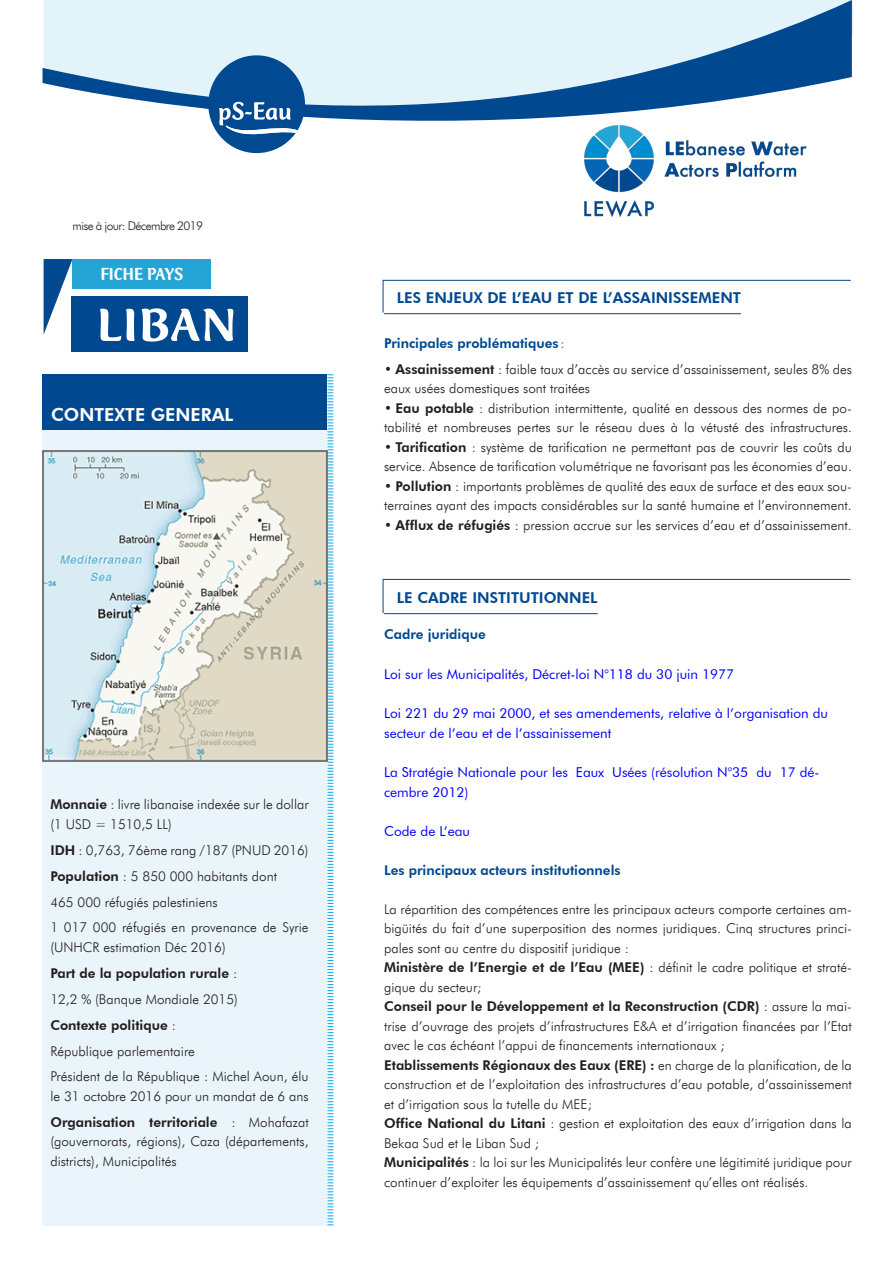
<style>
.page{position:relative;width:893px;height:1263px;background:#fff}
.page>*{position:absolute;margin:0;border:0;box-sizing:border-box;transform-origin:0 0}
.t1{font:500 48px "Club Type Mercurius";letter-spacing:.025em;color:#fff;scale:1.1 1}
.t2{font:800 18px "Futura BT";color:#fff}
.t3{font:500 18px "Club Type Mercurius";color:#fff}
.Intertitres{font:800 15px "Futura BT";color:#014990}
.t4{font:13.65px/19.6px "Futura BT";color:#00f}
.t5{font:300 13.5px/19.5px "Futura BT";color:#231f20}
.INTER_2{font:800 13.5px "Futura BT";color:#014990}
.t6{font:800 13.5px "Futura BT";color:#231f20}
.date_de_mise_à_jour{font:300 12px "Futura BT";letter-spacing:-.05em;color:#231f20}
.s1{font-weight:800}
.s2{font-weight:300}
</style>
<div class="page">
<hr style="left:384px;top:313px;width:357px;height:1px;background:#014990">
<div style="left:43px;top:374px;width:284px;height:851px;background:#eaf5fb"></div>
<svg style="left:382px;top:280px;width:469px;height:33px"></svg>
<svg style="left:382px;top:579px;width:469px;height:35px"></svg>
<div style="left:43px;top:374px;width:284px;height:55px;background:#004990"></div>
<svg style="left:326px;top:374px;width:8px;height:852px"></svg>
<img style="left:42px;top:451px;width:285px;height:311px">
<svg style="left:43px;top:0;width:809px;height:154px;fill:#e2f3f9"></svg>
<svg style="left:208px;top:55px;width:97px;height:98px"></svg>
<img style="left:571px;top:121px;width:247px;height:96px">
<div style="left:73px;top:259px;width:138px;height:30px;background:#25a4d6"></div>
<svg style="left:44px;top:259px;width:28px;height:75px"></svg>
<div style="left:71px;top:296px;width:177px;height:56px;background:#004990"></div>
<p class="date_de_mise_à_jour" style="left:73px;top:219px;width:132px">mise à jour: Décembre 2019</p>
<p class="t3" style="left:100px;top:265px;width:85px">FICHE PAYS</p>
<p class="t1" style="left:97px;top:300px;width:128px">LIBAN</p>
<p class="t2" style="left:51px;top:404px;width:184px">CONTEXTE GENERAL</p>
<p class="t5" style="left:50px;top:795px;width:260px"><span class="s1">Monnaie</span> : livre libanaise indexée sur le dollar (1 USD = 1510,5 LL)</p>
<p class="t5" style="left:50px;top:840px;width:260px"><span class="s1">IDH</span> : 0,763, 76ème rang /187 (PNUD 2016)</p>
<p class="t5" style="left:50px;top:866px;width:228px"><span class="s1">Population</span> : 5 850 000 habitants dont</p>
<p class="t5" style="left:50px;top:892px;width:169px">465 000 réfugiés palestiniens</p>
<p class="t5" style="left:50px;top:918px;width:260px">1 017 000 réfugiés en provenance de Syrie (UNHCR estimation Déc 2016)</p>
<p class="t6" style="left:50px;top:965px;width:188px">Part de la population rurale <span class="s2">:</span></p>
<p class="t5" style="left:50px;top:989px;width:189px">12,2 % (Banque Mondiale 2015)</p>
<p class="t6" style="left:50px;top:1017px;width:127px">Contexte politique <span class="s2">:</span></p>
<p class="t5" style="left:50px;top:1041px;width:146px">République parlementaire</p>
<p class="t5" style="left:50px;top:1067px;width:260px">Président de la République : Michel Aoun, élu le 31 octobre 2016 pour un mandat de 6 ans</p>
<p class="t5" style="left:50px;top:1112px;width:260px;text-align:justify"><span class="s1">Organisation territoriale</span> : Mohafazat (gouvernorats, régions), Caza (départements, districts), Municipalités</p>
<p class="Intertitres" style="left:397px;top:288px;width:346px">LES ENJEUX DE L’EAU ET DE L’ASSAINISSEMENT</p>
<p class="INTER_2" style="left:384px;top:335px;width:182px">Principales problématiques <span class="s2">:</span></p>
<p class="t5" style="left:384px;top:359px;width:469px"><span class="s1">• Assainissement</span> : faible taux d’accès au service d’assainissement, seules 8% des eaux usées domestiques sont traitées</p>
<p class="t5" style="left:384px;top:398px;width:469px"><span class="s1">• Eau potable</span> : distribution intermittente, qualité en dessous des normes de po&shy;tabilité et nombreuses pertes sur le réseau dues à la vétusté des infrastructures.</p>
<p class="t5" style="left:384px;top:437px;width:469px"><span class="s1">• Tarification</span> : système de tarification ne permettant pas de couvrir les coûts du service. Absence de tarification volumétrique ne favorisant pas les économies d’eau.</p>
<p class="t5" style="left:384px;top:476px;width:469px"><span class="s1">• Pollution</span> : importants problèmes de qualité des eaux de surface et des eaux sou&shy;terraines ayant des impacts considérables sur la santé humaine et l’environnement.</p>
<p class="t5" style="left:384px;top:515px;width:469px"><span class="s1">• Afflux de réfugiés</span> : pression accrue sur les services d’eau et d’assainissement.</p>
<p class="Intertitres" style="left:397px;top:588px;width:202px">LE CADRE INSTITUTIONNEL</p>
<p class="INTER_2" style="left:384px;top:626px;width:103px">Cadre juridique</p>
<p class="t4" style="left:384px;top:664px;width:352px">Loi sur les Municipalités, Décret-loi N°118 du 30 juin 1977</p>
<p class="t4" style="left:384px;top:703px;width:445px">Loi 221 du 29 mai 2000, et ses amendements, relative à l’organisation du secteur de l’eau et de l’assainissement</p>
<p class="t4" style="left:384px;top:762px;width:437px">La Stratégie Nationale pour les Eaux Usées (résolution N°35 du 17 dé&shy;cembre 2012)</p>
<p class="t4" style="left:384px;top:821px;width:87px">Code de L’eau</p>
<p class="INTER_2" style="left:384px;top:862px;width:238px">Les principaux acteurs institutionnels</p>
<p class="t5" style="left:384px;top:899px;width:469px;text-align:justify">La répartition des compétences entre les principaux acteurs comporte certaines am&shy;bigüités du fait d’une superposition des normes juridiques. Cinq structures princi&shy;pales sont au centre du dispositif juridique :</p>
<p class="t5" style="left:384px;top:957px;width:469px"><span class="s1">Ministère de l’Energie et de l’Eau (MEE)</span> : définit le cadre politique et straté&shy;gique du secteur;</p>
<p class="t5" style="left:384px;top:996px;width:469px;text-align:justify"><span class="s1">Conseil pour le Développement et la Reconstruction (CDR)</span> : assure la mai&shy;trise d’ouvrage des projets d’infrastructures E&amp;A et d’irrigation financées par l’Etat avec le cas échéant l’appui de financements internationaux ;</p>
<p class="t5" style="left:384px;top:1055px;width:469px;text-align:justify"><span class="s1">Etablissements Régionaux des Eaux (ERE) :</span> en charge de la planification, de la construction et de l’exploitation des infrastructures d’eau potable, d’assainissement et d’irrigation sous la tutelle du MEE;</p>
<p class="t5" style="left:384px;top:1113px;width:469px"><span class="s1">Office National du Litani</span> : gestion et exploitation des eaux d’irrigation dans la<br>Bekaa Sud et le Liban Sud ;</p>
<p class="t5" style="left:384px;top:1152px;width:469px"><span class="s1">Municipalités</span> : la loi sur les Municipalités leur confère une légitimité juridique pour continuer d’exploiter les équipements d’assainissement qu’elles ont réalisés.</p>
</div>
